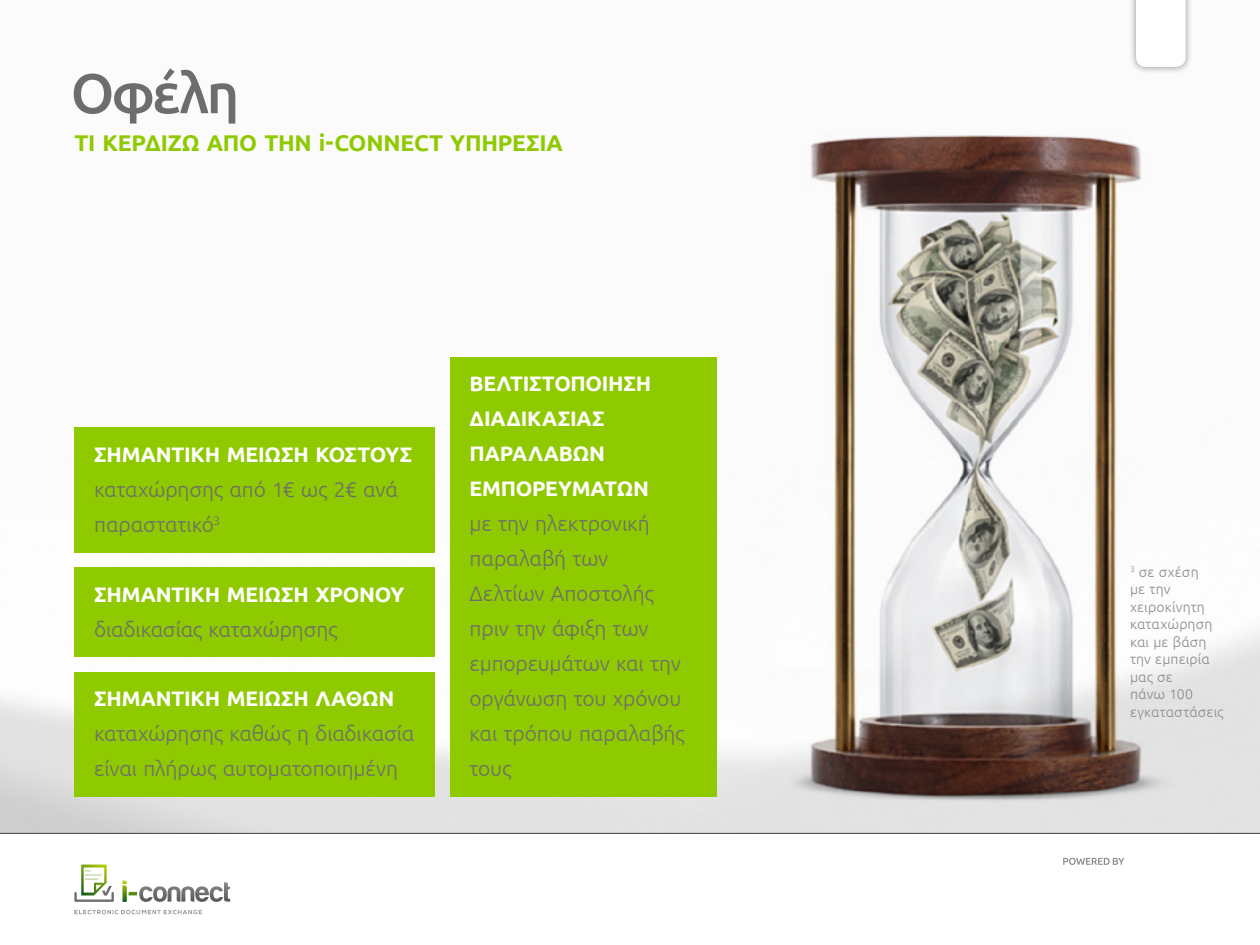
<style>
.page{position:relative;width:1260px;height:945px;background:#fff}
.page>*{position:absolute;margin:0;border:0;box-sizing:border-box;transform-origin:0 0}
.t1{font:500 56px "Ubuntu";letter-spacing:-.05em;color:#6d6d6d}
.t2{font:700 22.75px "Ubuntu";letter-spacing:-.01em;color:#8fc900}
.t3{font:300 21px/35px "Ubuntu";letter-spacing:-.01em;color:#6d6d6d}
.t4{font:700 21px/35px "Ubuntu";letter-spacing:-.01em;color:#fff}
.t5{font:300 14px/17.5px "Ubuntu";letter-spacing:.01em;color:#8a8a8a}
</style>
<div class="page">
<img style="left:0;top:567px;width:1260px;height:266px">
<hr style="left:0;top:833px;width:1260px;height:1px;background:#414042">
<svg style="left:122px;top:881px;width:108px;height:21px"></svg>
<svg style="left:74px;top:910px;width:128px;height:4px"></svg>
<svg style="left:74px;top:865px;width:40px;height:37px"></svg>
<svg style="left:1063px;top:858px;width:61px;height:7px"></svg>
<div style="left:74px;top:427px;width:361px;height:126px;background:#8fc900"></div>
<div style="left:74px;top:672px;width:361px;height:124px;background:#8fc900"></div>
<div style="left:74px;top:568px;width:361px;height:89px;background:#8fc900"></div>
<div style="left:450px;top:357px;width:266px;height:439px;background:#8fc900"></div>
<img style="left:710px;top:135px;width:514px;height:699px">
<div style="left:1129px;top:0;width:64px;height:74px;background:#000;opacity:.4"></div>
<svg style="left:1136px;top:0;width:50px;height:67px"></svg>
<h1 class="t1" style="left:71px;top:58px;width:170px">Οφέλη</h1>
<p class="t2" style="left:74px;top:129px;width:277px">ΤΙ ΚΕΡΔΙΖΩ ΑΠΟ ΤΗΝ i-CONN</p>
<p class="t2" style="left:401px;top:129px;width:164px">ECT ΥΠΗΡΕΣΙΑ</p>
<p class="t4" style="left:94px;top:437px;width:319px">ΣΗΜΑΝΤΙΚΗ ΜΕΙΩΣΗ ΚΟΣΤΟΥΣ</p>
<p class="t3" style="left:94px;top:471px;width:305px">καταχώρησης από 1€ ως 2€ ανά παραστατικό<sup>3</sup></p>
<p class="t4" style="left:94px;top:577px;width:312px">ΣΗΜΑΝΤΙΚΗ ΜΕΙΩΣΗ ΧΡΟΝΟΥ</p>
<p class="t3" style="left:94px;top:612px;width:245px">διαδικασίας καταχώρησης</p>
<p class="t4" style="left:94px;top:681px;width:284px">ΣΗΜΑΝΤΙΚΗ ΜΕΙΩΣΗ ΛΑΘΩΝ</p>
<p class="t3" style="left:94px;top:716px;width:322px">καταχώρησης καθώς η διαδικασία είναι πλήρως αυτοματοποιημένη</p>
<p class="t4" style="left:470px;top:366px;width:183px">ΒΕΛΤΙΣΤΟΠΟΙΗΣΗ<br>ΔΙΑΔΙΚΑΣΙΑΣ<br>ΠΑΡΑΛΑΒΩΝ<br>ΕΜΠΟΡΕΥΜΑΤΩΝ</p>
<p class="t3" style="left:470px;top:506px;width:217px">με την ηλεκτρονική παραλαβή των<br>Δελτίων Αποστολής πριν την άφιξη των εμπορευμάτων και την οργάνωση του χρόνου και τρόπου παραλαβής τους</p>
<p class="t5" style="left:1130px;top:563px;width:95px"><sup>3</sup> σε σχέση<br>με την χειροκίνητη καταχώρηση και με βάση την εμπειρία μας σε<br>πάνω 100 εγκαταστάσεις</p>
</div>
